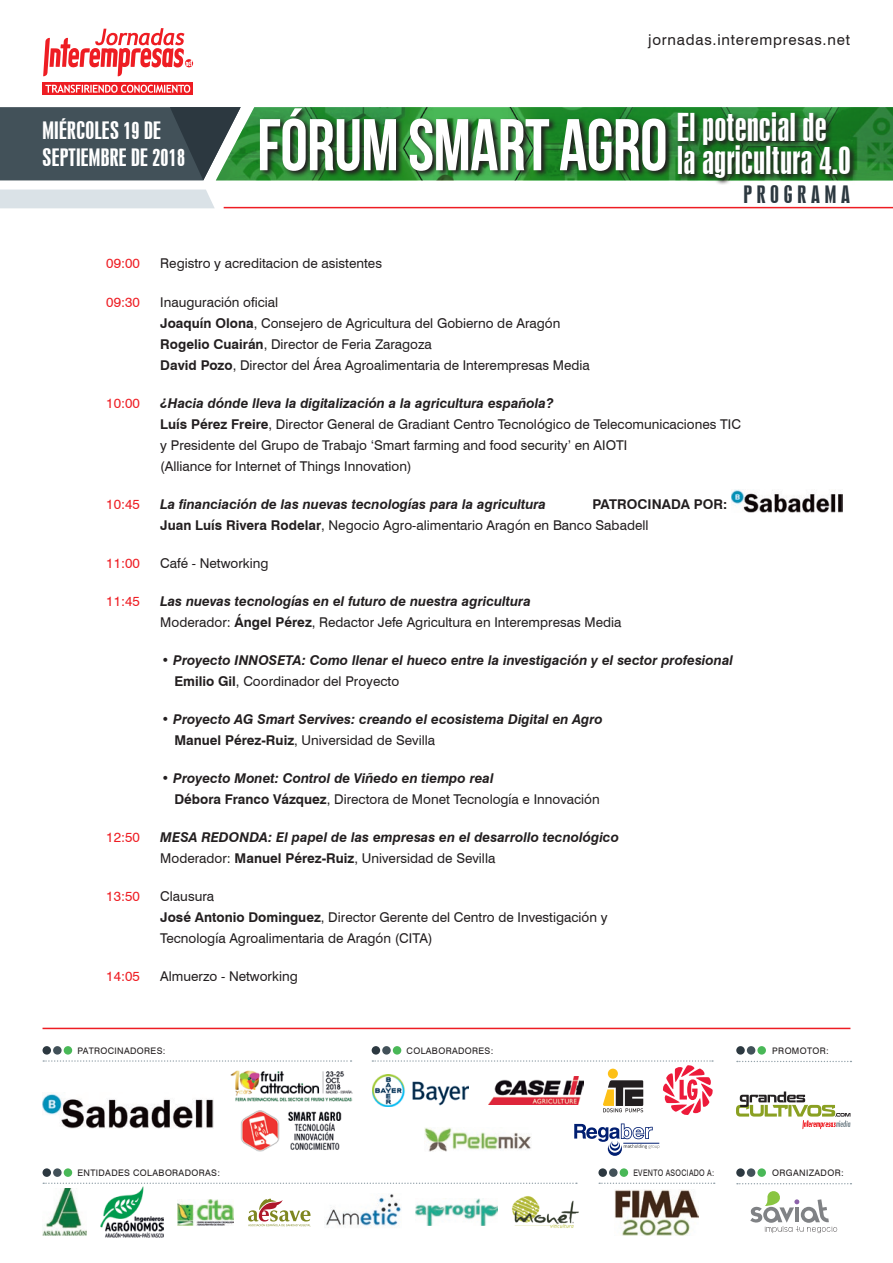
<style>
.page{position:relative;width:893px;height:1263px;background:#fff}
.page>*{position:absolute;margin:0;border:0;box-sizing:border-box;transform-origin:0 0}
.t1{font:73.05px "Bebas Neue";letter-spacing:-.01em;color:#fff;scale:.95 1}
.t2{font:36px "Swiss 924 BT Regular B";color:#fff;scale:1.05 1}
.t3{font:22.5px/27px "Swiss 924 BT Regular B";letter-spacing:.01em;color:#fff;scale:1.05 1}
.t4{font:22.5px "Swiss 924 BT Regular B";letter-spacing:.2em;color:#2c3840;scale:1.05 1}
.t5{font:15px "Swiss 721 BT";letter-spacing:.05em;color:#231f20}
.t6{font:13.5px/21px "Swiss 721 BT";color:#231f20}
.t7{font:italic 700 13.5px/21px "Swiss 721 BT";color:#231f20}
.t8{font:13.5px "Swiss 721 BT";color:#ee1d23}
.t9{font:9px "Swiss 721 BT";letter-spacing:.04em;color:#231f20}
.t10{font:9px "Swiss 721 BT";letter-spacing:.04em;color:#231f20;scale:.8 1}
.s1{font-weight:700}
.s2{font-weight:700;font-style:italic}
.s3{font-weight:400;font-style:normal}
.s4{font-style:normal}
</style>
<div class="page">
<svg style="left:241px;top:107px;width:652px;height:73px;background:#318d3c"></svg>
<div style="left:0;top:190px;width:215px;height:18px;background:#dae2e7"></div>
<hr style="left:224px;top:207px;width:669px;height:1px;background:#ee1d23">
<svg style="left:0;top:107px;width:241px;height:73px;background:#46575b"></svg>
<svg style="left:43px;top:28px;width:149px;height:48px"></svg>
<svg style="left:43px;top:83px;width:150px;height:12px"></svg>
<svg style="left:45px;top:85px;width:145px;height:8px"></svg>
<img style="left:731px;top:489px;width:112px;height:24px">
<svg style="left:677px;top:111px;width:181px;height:74px;background:#2d6633"></svg>
<svg style="left:259px;top:107px;width:414px;height:71px;background:#28642d"></svg>
<hr style="left:43px;top:1028px;width:807px;height:1px;background:#ee1d23">
<svg style="left:43px;top:1060px;width:309px;height:2px"></svg>
<div style="left:43px;top:1046px;width:8px;height:8px;background:#2c3840;border-radius:50%"></div>
<div style="left:53px;top:1046px;width:9px;height:8px;background:#425159;border-radius:50%"></div>
<div style="left:64px;top:1046px;width:8px;height:8px;background:#49b857;border-radius:50%"></div>
<img style="left:43px;top:1093px;width:170px;height:35px">
<svg style="left:737px;top:1061px;width:114px;height:1px"></svg>
<div style="left:736px;top:1046px;width:9px;height:8px;background:#2c3840;border-radius:50%"></div>
<div style="left:747px;top:1046px;width:8px;height:8px;background:#425159;border-radius:50%"></div>
<div style="left:757px;top:1046px;width:9px;height:8px;background:#49b857;border-radius:50%"></div>
<svg style="left:737px;top:1183px;width:114px;height:1px"></svg>
<div style="left:736px;top:1168px;width:9px;height:9px;background:#2c3840;border-radius:50%"></div>
<div style="left:747px;top:1168px;width:8px;height:9px;background:#425159;border-radius:50%"></div>
<div style="left:757px;top:1168px;width:9px;height:9px;background:#49b857;border-radius:50%"></div>
<svg style="left:750px;top:1191px;width:87px;height:42px"></svg>
<img style="left:178px;top:1199px;width:56px;height:26px">
<svg style="left:248px;top:1198px;width:63px;height:28px"></svg>
<img style="left:325px;top:1194px;width:77px;height:34px">
<svg style="left:599px;top:1182px;width:116px;height:2px"></svg>
<div style="left:598px;top:1168px;width:9px;height:9px;background:#2c3840;border-radius:50%"></div>
<div style="left:609px;top:1168px;width:9px;height:9px;background:#425159;border-radius:50%"></div>
<div style="left:620px;top:1168px;width:8px;height:9px;background:#49b857;border-radius:50%"></div>
<img style="left:614px;top:1189px;width:84px;height:46px">
<svg style="left:43px;top:1182px;width:534px;height:2px"></svg>
<div style="left:43px;top:1168px;width:8px;height:9px;background:#2c3840;border-radius:50%"></div>
<div style="left:53px;top:1168px;width:9px;height:9px;background:#425159;border-radius:50%"></div>
<div style="left:64px;top:1168px;width:8px;height:9px;background:#49b857;border-radius:50%"></div>
<img style="left:43px;top:1189px;width:43px;height:46px">
<img style="left:100px;top:1187px;width:63px;height:50px">
<img style="left:416px;top:1199px;width:81px;height:26px">
<img style="left:512px;top:1196px;width:67px;height:32px">
<img style="left:230px;top:1070px;width:123px;height:81px">
<div style="left:372px;top:1046px;width:8px;height:8px;background:#2c3840;border-radius:50%"></div>
<div style="left:382px;top:1046px;width:9px;height:8px;background:#425159;border-radius:50%"></div>
<div style="left:393px;top:1046px;width:8px;height:8px;background:#49b857;border-radius:50%"></div>
<svg style="left:574px;top:1123px;width:85px;height:33px"></svg>
<img style="left:425px;top:1127px;width:106px;height:25px">
<svg style="left:372px;top:1060px;width:341px;height:55px"></svg>
<img style="left:488px;top:1077px;width:95px;height:27px">
<svg style="left:736px;top:1091px;width:114px;height:38px"></svg>
<img style="left:373px;top:1074px;width:96px;height:32px">
<p class="t3" style="left:43px;top:117px;width:137px">MIÉRCOLES 19 DE<br>SEPTIEMBRE DE 2018</p>
<p class="t5" style="left:648px;top:31px;width:203px">jornadas.interempresas.net</p>
<p class="t1" style="left:257px;top:105px;width:434px">FÓRUM SMART AGRO</p>
<p class="t2" style="left:677px;top:106px;width:144px">El potencial de</p>
<p class="t2" style="left:677px;top:139px;width:167px">la agricultura 4.0</p>
<p class="t4" style="left:743px;top:181px;width:103px">PROGRAMA</p>
<p class="t8" style="left:106px;top:255px;width:35px">09:00</p>
<p class="t6" style="left:160px;top:253px;width:223px">Registro y acreditacion de asistentes</p>
<p class="t8" style="left:106px;top:293px;width:35px">09:30</p>
<p class="t6" style="left:160px;top:291px;width:431px">Inauguración oficial<br><span class="s1">Joaquín Olona</span>, Consejero de Agricultura del Gobierno de Aragón <span class="s1">Rogelio Cuairán</span>, Director de Feria Zaragoza<br><span class="s1">David Pozo</span>, Director del Área Agroalimentaria de Interempresas Media</p>
<p class="t8" style="left:106px;top:394px;width:35px">10:00</p>
<p class="t6" style="left:160px;top:392px;width:582px"><span class="s2">¿Hacia dónde lleva la digitalización a la agricultura española?<br></span><span class="s1">Luís Pérez Freire</span>, Director General de Gradiant Centro Tecnológico de Telecomunicaciones TIC y Presidente del Grupo de Trabajo ‘Smart farming and food security’ en AIOTI<br>(Alliance for Internet of Things Innovation)</p>
<p class="t8" style="left:106px;top:495px;width:35px">10:45</p>
<p class="t7" style="left:160px;top:493px;width:387px">La financiación de las nuevas tecnologías para la agricultura</p>
<p class="t6" style="left:160px;top:493px;width:568px;text-indent:432px"><span class="s1">PATROCINADA POR:<br>Juan Luís Rivera Rodelar</span>, Negocio Agro-alimentario Aragón en Banco Sabadell</p>
<p class="t8" style="left:106px;top:554px;width:35px">11:00</p>
<p class="t6" style="left:160px;top:552px;width:110px">Café - Networking</p>
<p class="t8" style="left:106px;top:592px;width:35px">11:45</p>
<p class="t6" style="left:160px;top:590px;width:463px"><span class="s2">Las nuevas tecnologías en el futuro de nuestra agricultura<br></span>Moderador: <span class="s1">Ángel Pérez</span>, Redactor Jefe Agricultura en Interempresas Media</p>
<p class="t7" style="left:174px;top:649px;width:560px;text-indent:-13px"><span class="s3">•</span> Proyecto INNOSETA: Como llenar el hueco entre la investigación y el sector profesional<br><span class="s4">Emilio Gil</span><span class="s3">, Coordinador del Proyecto</span></p>
<p class="t7" style="left:174px;top:708px;width:430px;text-indent:-13px"><span class="s3">•</span> Proyecto AG Smart Servives: creando el ecosistema Digital en Agro<br><span class="s4">Manuel Pérez-Ruiz</span><span class="s3">, Universidad de Sevilla</span></p>
<p class="t7" style="left:174px;top:767px;width:427px;text-indent:-13px"><span class="s3">•</span> Proyecto Monet: Control de Viñedo en tiempo real<br><span class="s4">Débora Franco Vázquez</span><span class="s3">, Directora de Monet Tecnología e Innovación</span></p>
<p class="t8" style="left:106px;top:829px;width:35px">12:50</p>
<p class="t7" style="left:160px;top:826px;width:460px">MESA REDONDA: El papel de las empresas en el desarrollo tecnológico<br><span class="s3">Moderador:</span> <span class="s4">Manuel Pérez-Ruiz</span><span class="s3">, Universidad de Sevilla</span></p>
<p class="t8" style="left:106px;top:888px;width:35px">13:50</p>
<p class="t6" style="left:160px;top:885px;width:449px">Clausura<br><span class="s1">José Antonio Dominguez</span>, Director Gerente del Centro de Investigación y<br>Tecnología Agroalimentaria de Aragón (CITA)</p>
<p class="t8" style="left:106px;top:968px;width:35px">14:05</p>
<p class="t6" style="left:160px;top:965px;width:139px">Almuerzo - Networking</p>
<p class="t9" style="left:77px;top:1045px;width:90px">PATROCINADORES:</p>
<p class="t9" style="left:772px;top:1045px;width:58px">PROMOTOR:</p>
<p class="t9" style="left:407px;top:1045px;width:88px">COLABORADORES:</p>
<p class="t9" style="left:77px;top:1167px;width:144px">ENTIDADES COLABORADORAS:</p>
<p class="t10" style="left:633px;top:1167px;width:103px">EVENTO ASOCIADO A:</p>
<p class="t9" style="left:772px;top:1167px;width:73px">ORGANIZADOR:</p>
</div>
